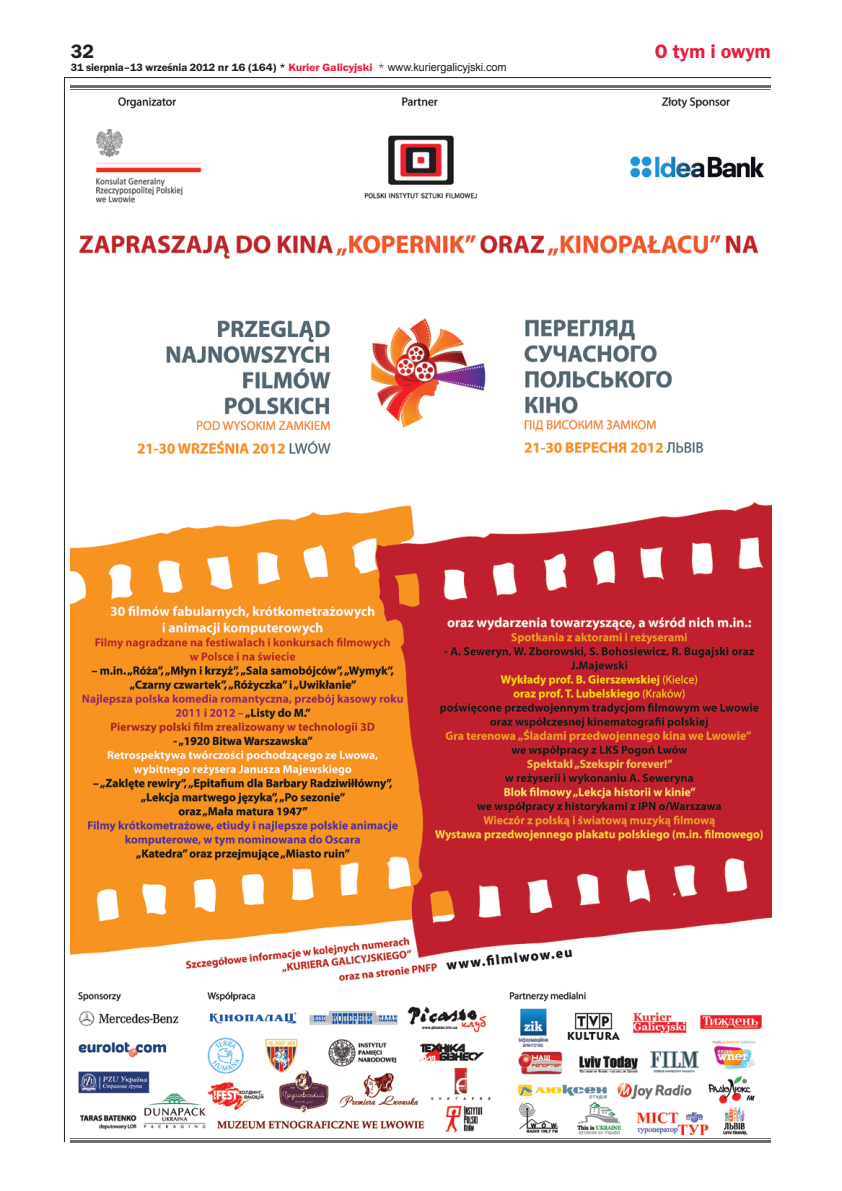
<style>
.page{position:relative;width:842px;height:1191px;background:#fff}
.page>*{position:absolute;margin:0;border:0;box-sizing:border-box;transform-origin:0 0}
.t1{font:600 20px "Franklin Got Itc TEE";color:#ed1a3a}
.t2{font:600 20px "Franklin Got Itc TEE";color:#231f20}
.t3{font:600 11px "Franklin Got Itc TEE";letter-spacing:-.01em;color:#231f20}
.s1{color:#ed1a3a}
.s2{font-weight:400}
.s3{font-family:"Arial";font-weight:400}
</style>
<div class="page">
<hr style="left:64px;top:77px;width:707px;height:1px;background:#231f20">
<hr style="left:64px;top:77px;width:1px;height:1065px;background:#231f20">
<img style="left:71px;top:98px;width:700px;height:1037px">
<hr style="left:71px;top:85px;width:700px;height:2px;background:#6d6e71">
<hr style="left:71px;top:89px;width:700px;height:1px;background:#6d6e71">
<hr style="left:71px;top:1137px;width:700px;height:1px;background:#6d6e71">
<hr style="left:71px;top:1140px;width:700px;height:2px;background:#6d6e71">
<h1 class="t2" style="left:71px;top:40px;width:25px">32</h1>
<p class="t3" style="left:71px;top:61px;width:437px">31 sierpnia–13 września 2012 nr 16 (164) * <span class="s1">Kurier Galicyjski</span> <span class="s2">*</span> <span class="s3">www.kuriergalicyjski.com</span></p>
<h1 class="t1" style="left:655px;top:40px;width:118px">O tym i owym</h1>
</div>
